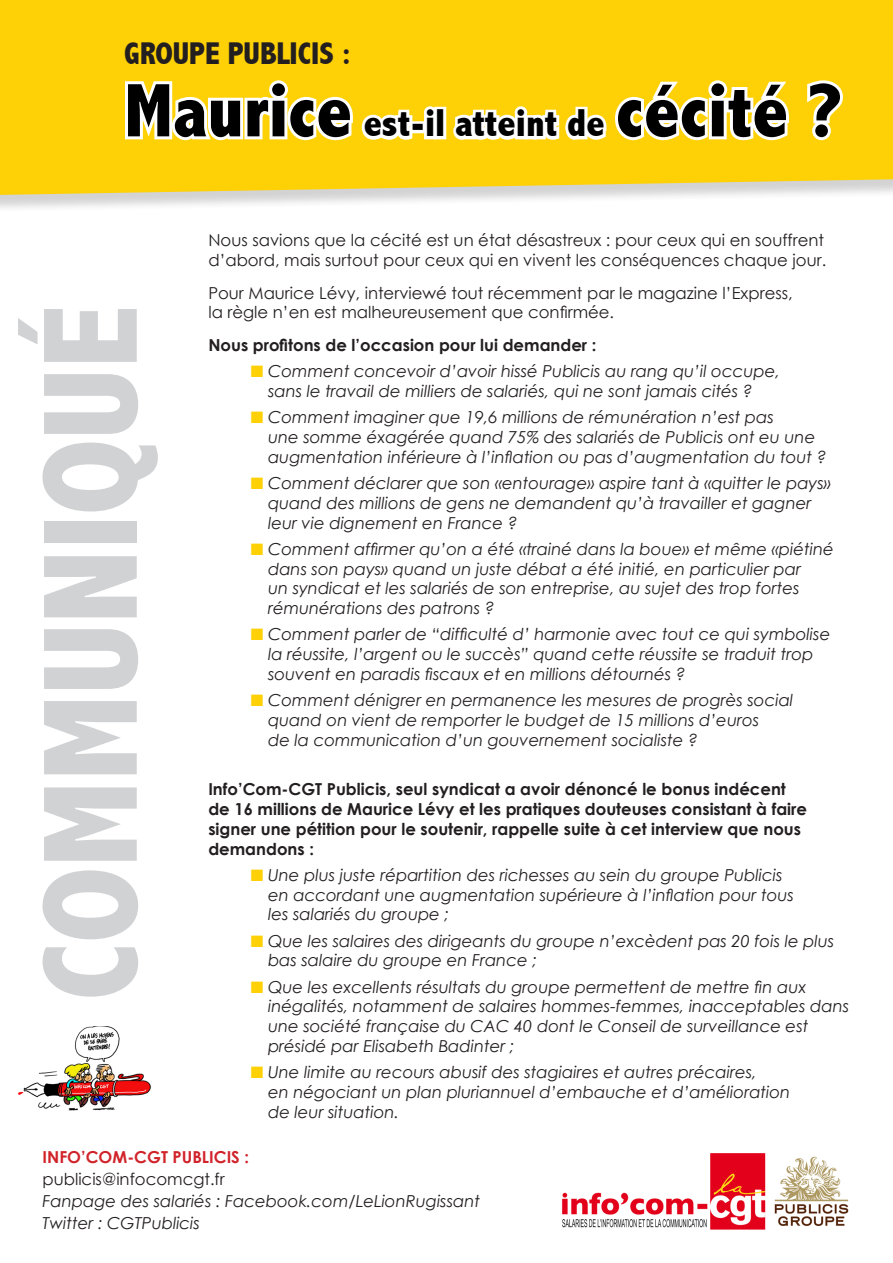
<style>
.page{position:relative;width:893px;height:1263px;background:#fff}
.page>*{position:absolute;margin:0;border:0;box-sizing:border-box;transform-origin:0 0}
.t1{font:800 condensed 136.05px "Abadi";color:#d1d2d4}
.t2{font:800 condensed 39px "Abadi";color:#000}
.t3{font:800 condensed 31.5px "Abadi";color:#231f20}
.t4{font:italic 16.5px/19.8px "Century Gothic";color:#231f20}
.t5{font:16.5px/19.8px "Century Gothic";color:#231f20}
.t6{font:700 16.5px/19.8px "Century Gothic";color:#231f20}
.t7{font:700 16.5px "Century Gothic";color:#d1232a}
.s1{font-size:76.5px}
.s2{color:#fed006}
</style>
<div class="page">
<div style="left:0;top:0;width:893px;height:215px;background:#231f20;opacity:.2"></div>
<div style="left:0;top:0;width:893px;height:195px;background:#fed006"></div>
<svg style="left:122px;top:75px;width:320px;height:71px"></svg>
<svg style="left:450px;top:75px;width:343px;height:70px"></svg>
<svg style="left:802px;top:76px;width:46px;height:69px"></svg>
<img style="left:562px;top:1153px;width:287px;height:77px">
<img style="left:18px;top:1027px;width:133px;height:84px">
<p class="t3" style="left:124px;top:36px;width:228px">GROUPE PUBLICIS :</p>
<p class="t2" style="left:124px;top:101px;width:719px"><span class="s1">Maurice</span> est-il atteint de <span class="s1">cécité ?</span></p>
<p class="t1" style="left:13px;top:1000px;width:697px;rotate:-90deg">COMMUNIQUÉ</p>
<p class="t5" style="left:208px;top:230px;width:619px">Nous savions que la cécité est un état désastreux : pour ceux qui en souffrent d’abord, mais surtout pour ceux qui en vivent les conséquences chaque jour.</p>
<p class="t5" style="left:208px;top:282px;width:586px">Pour Maurice Lévy, interviewé tout récemment par le magazine l’Express, la règle n’en est malheureusement que confirmée.</p>
<p class="t6" style="left:208px;top:334px;width:390px">Nous profitons de l’occasion pour lui demander :</p>
<p class="t4" style="left:268px;top:361px;width:513px;text-indent:-17px"><span class="s2">■</span> Comment concevoir d’avoir hissé Publicis au rang qu’il occupe, sans le travail de milliers de salariés, qui ne sont jamais cités ?</p>
<p class="t4" style="left:268px;top:407px;width:560px;text-indent:-17px"><span class="s2">■</span> Comment imaginer que 19,6 millions de rémunération n’est pas<br>une somme éxagérée quand 75% des salariés de Publicis ont eu une augmentation inférieure à l’inflation ou pas d’augmentation du tout ?</p>
<p class="t4" style="left:268px;top:473px;width:564px;text-indent:-17px"><span class="s2">■</span> Comment déclarer que son «entourage» aspire tant à «quitter le pays» quand des millions de gens ne demandent qu’à travailler et gagner leur vie dignement en France ?</p>
<p class="t4" style="left:268px;top:539px;width:567px;text-indent:-17px"><span class="s2">■</span> Comment affirmer qu’on a été «trainé dans la boue» et même «piétiné dans son pays» quand un juste débat a été initié, en particulier par<br>un syndicat et les salariés de son entreprise, au sujet des trop fortes rémunérations des patrons ?</p>
<p class="t4" style="left:268px;top:624px;width:564px;text-indent:-17px"><span class="s2">■</span> Comment parler de “difficulté d’ harmonie avec tout ce qui symbolise la réussite, l’argent ou le succès” quand cette réussite se traduit trop souvent en paradis fiscaux et en millions détournés ?</p>
<p class="t4" style="left:268px;top:690px;width:527px;text-indent:-17px"><span class="s2">■</span> Comment dénigrer en permanence les mesures de progrès social quand on vient de remporter le budget de 15 millions d’euros<br>de la communication d’un gouvernement socialiste ?</p>
<p class="t6" style="left:208px;top:779px;width:600px">Info’Com-CGT Publicis, seul syndicat a avoir dénoncé le bonus indécent de 16 millions de Maurice Lévy et les pratiques douteuses consistant à faire signer une pétition pour le soutenir, rappelle suite à cet interview que nous demandons :</p>
<p class="t4" style="left:268px;top:865px;width:527px;text-indent:-17px"><span class="s2">■</span> Une plus juste répartition des richesses au sein du groupe Publicis en accordant une augmentation supérieure à l’inflation pour tous les salariés du groupe ;</p>
<p class="t4" style="left:268px;top:930px;width:568px;text-indent:-17px"><span class="s2">■</span> Que les salaires des dirigeants du groupe n’excèdent pas 20 fois le plus bas salaire du groupe en France ;</p>
<p class="t4" style="left:268px;top:976px;width:583px;text-indent:-17px"><span class="s2">■</span> Que les excellents résultats du groupe permettent de mettre fin aux inégalités, notamment de salaires hommes-femmes, inacceptables dans une société française du CAC 40 dont le Conseil de surveillance est présidé par Elisabeth Badinter ;</p>
<p class="t4" style="left:268px;top:1062px;width:524px;text-indent:-17px"><span class="s2">■</span> Une limite au recours abusif des stagiaires et autres précaires,<br>en négociant un plan pluriannuel d’embauche et d’amélioration de leur situation.</p>
<p class="t7" style="left:43px;top:1144px;width:208px">INFO’COM-CGT PUBLICIS :</p>
<p class="t5" style="left:43px;top:1169px;width:184px">publicis@infocomcgt.fr</p>
<p class="t4" style="left:43px;top:1191px;width:439px">Fanpage des salariés : Facebook.com/LeLionRugissant</p>
<p class="t4" style="left:43px;top:1213px;width:159px">Twitter : CGTPublicis</p>
</div>
